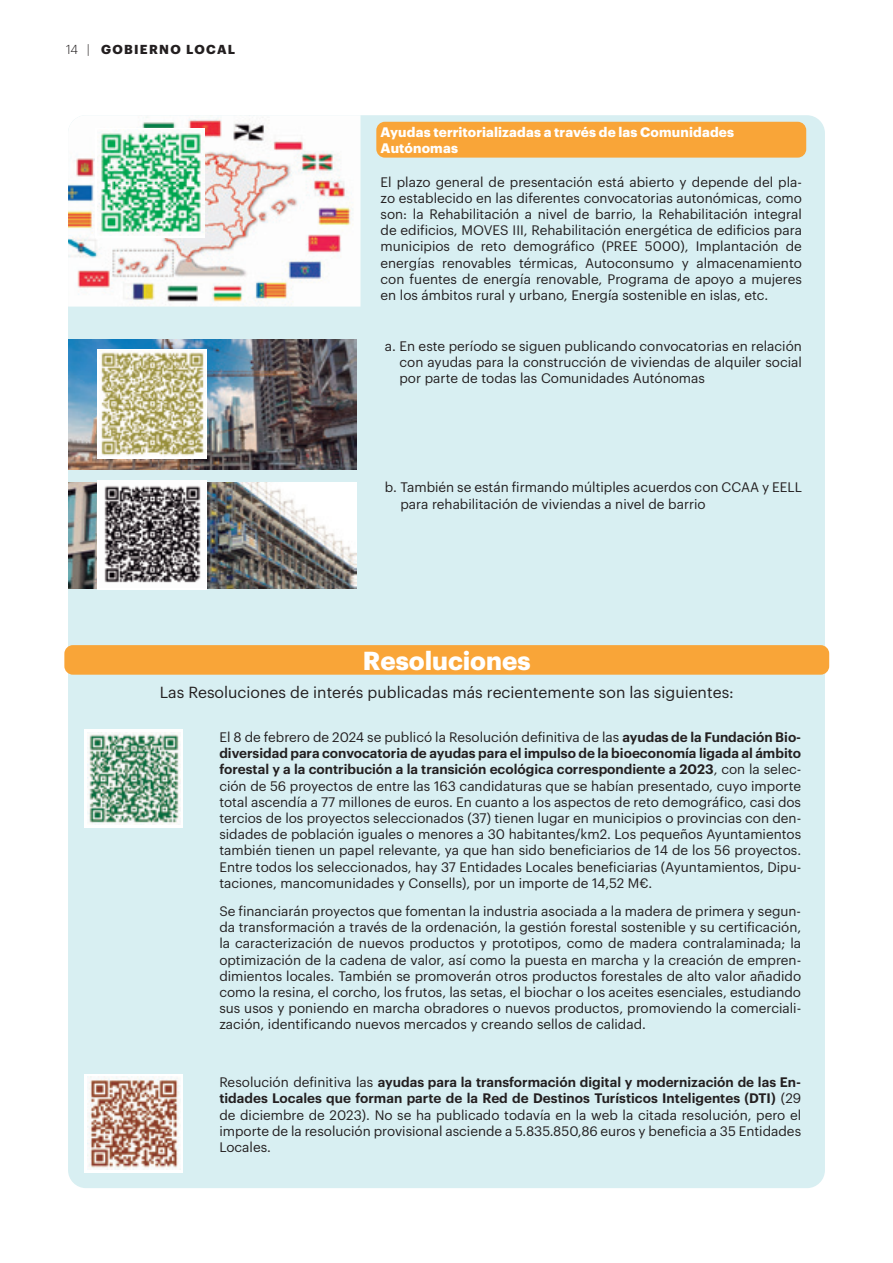
<style>
.page{position:relative;width:893px;height:1263px;background:#fff}
.page>*{position:absolute;margin:0;border:0;box-sizing:border-box;transform-origin:0 0}
.t1{font:700 25.5px "Graphik";color:#fff}
.t2{font:15.75px "Graphik";color:#231f20}
.t3{font:13.5px/16.2px "Graphik";color:#231f20;text-align:justify}
.t4{font:700 13.5px/16.2px "Graphik";letter-spacing:.01em;color:#fff}
.t5{font:700 12.75px "Graphik";letter-spacing:.105em;color:#231f20}
.s1{font-weight:300}
.s2{font-weight:600}
</style>
<div class="page">
<div style="left:68px;top:115px;width:757px;height:1073px;background:#d8eff2;border-radius:18px"></div>
<img style="left:68px;top:115px;width:292px;height:192px">
<div style="left:96px;top:128px;width:109px;height:109px;background:#fff"></div>
<img style="left:98px;top:129px;width:106px;height:106px">
<div style="left:376px;top:122px;width:430px;height:36px;background:#f9a538;border-radius:9px"></div>
<img style="left:68px;top:340px;width:288px;height:130px">
<img style="left:68px;top:483px;width:288px;height:106px">
<div style="left:97px;top:349px;width:110px;height:110px;background:#fff"></div>
<img style="left:99px;top:350px;width:107px;height:107px">
<div style="left:97px;top:480px;width:110px;height:109px;background:#fff"></div>
<img style="left:104px;top:486px;width:97px;height:97px">
<div style="left:64px;top:645px;width:765px;height:30px;background:#f9a538;border-radius:9px"></div>
<div style="left:84px;top:1074px;width:99px;height:98px;background:#fff"></div>
<img style="left:87px;top:1077px;width:93px;height:93px">
<div style="left:84px;top:729px;width:99px;height:99px;background:#fff"></div>
<img style="left:87px;top:732px;width:93px;height:93px">
<p class="t5" style="left:66px;top:39px;width:171px"><span class="s1">14 |</span> GOBIERNO LOCAL</p>
<p class="t4" style="left:381px;top:123px;width:355px">Ayudas territorializadas a través de las Comunidades<br>Autónomas</p>
<p class="t3" style="left:381px;top:172px;width:423px">El plazo general de presentación está abierto y depende del pla&shy;zo establecido en las diferentes convocatorias autonómicas, como son: la Rehabilitación a nivel de barrio, la Rehabilitación integral de edificios, MOVES III, Rehabilitación energética de edificios para municipios de reto demográfico (PREE 5000), Implantación de energías renovables térmicas, Autoconsumo y almacenamiento con fuentes de energía renovable, Programa de apoyo a mujeres en los ámbitos rural y urbano, Energía sostenible en islas, etc.</p>
<p class="t3" style="left:399px;top:336px;width:404px;text-indent:-15px">a. En este período se siguen publicando convocatorias en relación con ayudas para la construcción de viviendas de alquiler social por parte de todas las Comunidades Autónomas</p>
<p class="t3" style="left:400px;top:478px;width:403px;text-indent:-16px">b. También se están firmando múltiples acuerdos con CCAA y EELL para rehabilitación de viviendas a nivel de barrio</p>
<h1 class="t1" style="left:363px;top:641px;width:169px">Resoluciones</h1>
<p class="t2" style="left:160px;top:680px;width:576px">Las Resoluciones de interés publicadas más recientemente son las siguientes:</p>
<p class="t3" style="left:219px;top:728px;width:583px">El 8 de febrero de 2024 se publicó la Resolución definitiva de las <span class="s2">ayudas de la Fundación Bio&shy;diversidad para convocatoria de ayudas para el impulso de la bioeconomía ligada al ámbito forestal y a la contribución a la transición ecológica correspondiente a 2023</span>, con la selec&shy;ción de 56 proyectos de entre las 163 candidaturas que se habían presentado, cuyo importe total ascendía a 77 millones de euros. En cuanto a los aspectos de reto demográfico, casi dos tercios de los proyectos seleccionados (37) tienen lugar en municipios o provincias con den&shy;sidades de población iguales o menores a 30 habitantes/km2. Los pequeños Ayuntamientos también tienen un papel relevante, ya que han sido beneficiarios de 14 de los 56 proyectos.<br>Entre todos los seleccionados, hay 37 Entidades Locales beneficiarias (Ayuntamientos, Dipu&shy;taciones, mancomunidades y Consells), por un importe de 14,52 M€.</p>
<p class="t3" style="left:219px;top:902px;width:583px">Se financiarán proyectos que fomentan la industria asociada a la madera de primera y segun&shy;da transformación a través de la ordenación, la gestión forestal sostenible y su certificación, la caracterización de nuevos productos y prototipos, como de madera contralaminada; la optimización de la cadena de valor, así como la puesta en marcha y la creación de empren&shy;dimientos locales. También se promoverán otros productos forestales de alto valor añadido como la resina, el corcho, los frutos, las setas, el biochar o los aceites esenciales, estudiando sus usos y poniendo en marcha obradores o nuevos productos, promoviendo la comerciali&shy;zación, identificando nuevos mercados y creando sellos de calidad.</p>
<p class="t3" style="left:219px;top:1073px;width:583px">Resolución definitiva las <span class="s2">ayudas para la transformación digital y modernización de las En&shy;tidades Locales que forman parte de la Red de Destinos Turísticos Inteligentes (DTI)</span> (29 de diciembre de 2023). No se ha publicado todavía en la web la citada resolución, pero el importe de la resolución provisional asciende a 5.835.850,86 euros y beneficia a 35 Entidades Locales.</p>
</div>
